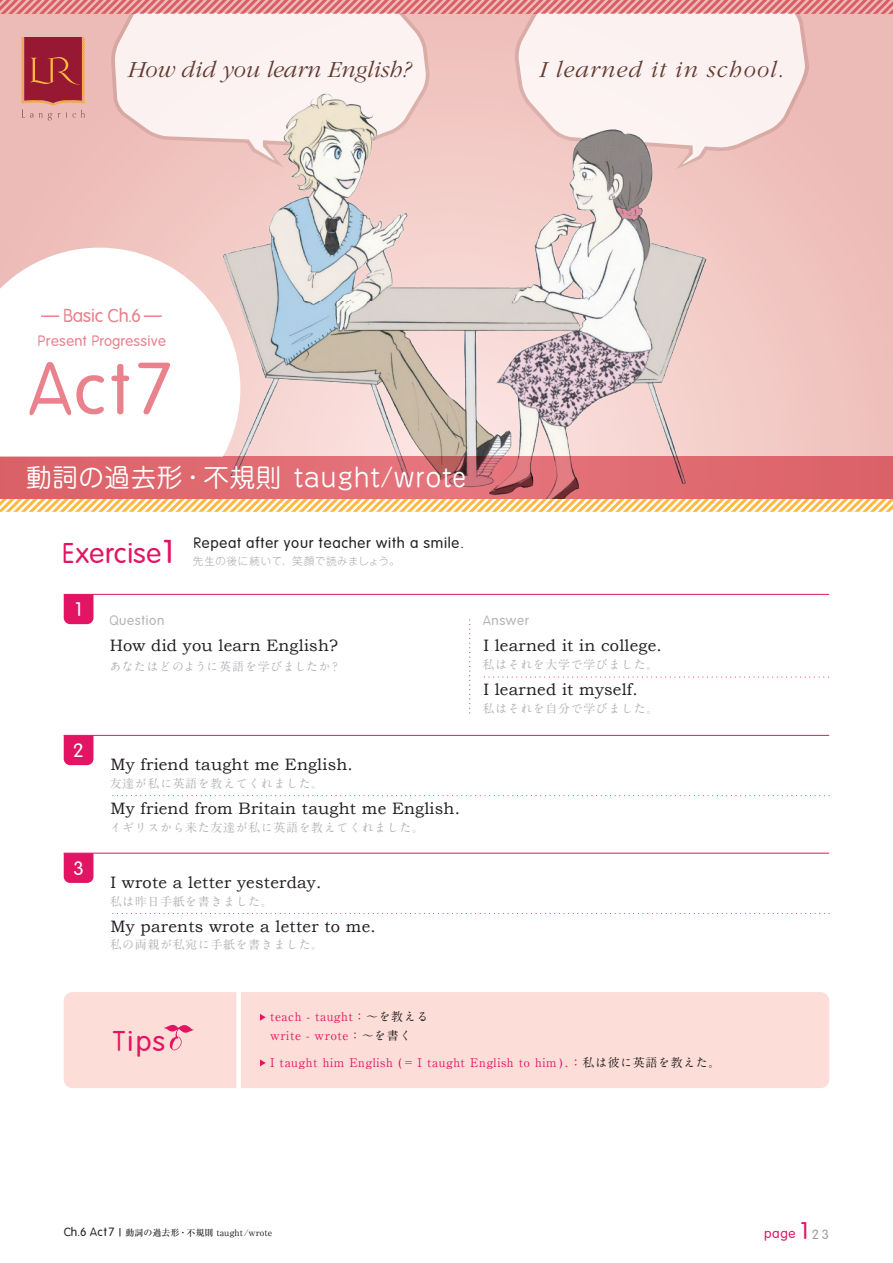
<style>
.page{position:relative;width:893px;height:1263px;background:#fff}
.page>*{position:absolute;margin:0;border:0;box-sizing:border-box;transform-origin:0 0}
.t1{font:72px "Vagabond";color:#e9828d}
.t2{font:28.5px "Vagabond";letter-spacing:.025em;color:#e31464}
.t3{font:25.5px "Jun 201 Pro";letter-spacing:.025em;color:#fff}
.t4{font:italic 300 24px "Garamond";color:#623a2f}
.t5{font:italic 300 24px "Garamond";letter-spacing:.05em;color:#623a2f}
.t6{font:19.5px "Vagabond";color:#fff}
.t7{font:18.75px "Vagabond";letter-spacing:-.005em;color:#e9828d}
.t8{font:16.5px "Bookman Old Style";letter-spacing:.015em;color:#231f20}
.t9{font:15px "Vagabond";letter-spacing:.05em;color:#231f20}
.t10{font:15px "Vagabond";letter-spacing:.025em;color:#e9828d}
.t11{font:13.5px "Vagabond";letter-spacing:.05em;color:#b2b3b7}
.t12{font:13.5px "Vagabond";color:#e31464}
.t13{font:700 12px "A1 Mincho Std";letter-spacing:.05em;color:#b2b3b7}
.t14{font:700 12px/19.5px "A1 Mincho Std";letter-spacing:.05em;color:#e31464}
.t15{font:300 10.5px "Jun 101 Pro";letter-spacing:.05em;color:#a8a9ad}
.t16{font:500 9px "Ryumin Pro";color:#231f20}
.s1{font-size:33px}
.s2{color:#231f20}
.s3{font-family:"Vagabond";font-weight:400;font-size:12px}
.s4{font-size:24px}
.s5{color:#9d9fa2}
</style>
<div class="page">
<div style="left:0;top:0;width:893px;height:499px;background:#f0c3be"></div>
<img style="left:240px;top:165px;width:482px;height:292px">
<svg style="left:0;top:0;width:893px;height:165px"></svg>
<svg style="left:64px;top:595px;width:29px;height:29px"></svg>
<svg style="left:0;top:457px;width:893px;height:42px;background:#da6970"></svg>
<svg style="left:0;top:248px;width:240px;height:209px;background:#fdf8f7"></svg>
<svg style="left:0;top:499px;width:893px;height:13px"></svg>
<svg style="left:64px;top:736px;width:29px;height:29px"></svg>
<hr style="left:64px;top:735px;width:765px;height:1px;background:#e31464">
<hr style="left:64px;top:853px;width:765px;height:1px;background:#e31464">
<svg style="left:64px;top:853px;width:29px;height:30px"></svg>
<svg style="left:484px;top:677px;width:345px;height:1px"></svg>
<svg style="left:469px;top:619px;width:1px;height:94px"></svg>
<svg style="left:112px;top:795px;width:717px;height:1px"></svg>
<svg style="left:112px;top:913px;width:717px;height:1px"></svg>
<hr style="left:64px;top:594px;width:765px;height:1px;background:#e31464">
<svg style="left:144px;top:315px;width:17px;height:2px"></svg>
<svg style="left:42px;top:315px;width:17px;height:2px"></svg>
<div style="left:64px;top:992px;width:765px;height:96px;background:#fcddd7;border-radius:9px"></div>
<div style="left:236px;top:992px;width:5px;height:96px;background:#fff"></div>
<svg style="left:164px;top:1024px;width:30px;height:26px"></svg>
<svg style="left:260px;top:1014px;width:6px;height:7px"></svg>
<svg style="left:260px;top:1059px;width:6px;height:7px"></svg>
<h3 class="t4" style="left:128px;top:57px;width:285px">How did you learn English?</h3>
<h3 class="t5" style="left:539px;top:57px;width:246px">I learned it in school.</h3>
<p class="t7" style="left:63px;top:303px;width:80px">Basic Ch.6</p>
<p class="t10" style="left:38px;top:331px;width:130px">Present Progressive</p>
<h1 class="t1" style="left:28px;top:343px;width:149px">Act7</h1>
<h3 class="t3" style="left:26px;top:457px;width:442px">動詞の過去形・不規則 taught/wrote</h3>
<p class="t9" style="left:193px;top:534px;width:272px">Repeat after your teacher with a smile.</p>
<h2 class="t2" style="left:62px;top:535px;width:117px">Exercise<span class="s1">1</span></h2>
<p class="t6" style="left:73px;top:597px;width:12px">1</p>
<p class="t15" style="left:193px;top:552px;width:208px">先生の後に続いて、笑顔で読みましょう。</p>
<p class="t11" style="left:109px;top:611px;width:57px">Question</p>
<p class="t11" style="left:483px;top:611px;width:48px">Answer</p>
<p class="t6" style="left:73px;top:738px;width:12px">2</p>
<p class="t6" style="left:74px;top:856px;width:12px">3</p>
<p class="t8" style="left:110px;top:635px;width:230px">How did you learn English?</p>
<p class="t13" style="left:109px;top:656px;width:233px">あなたはどのように英語を学びましたか？</p>
<p class="t8" style="left:111px;top:754px;width:244px">My friend taught me English.</p>
<p class="t8" style="left:111px;top:797px;width:351px">My friend from Britain taught me English.</p>
<p class="t13" style="left:110px;top:774px;width:215px">友達が私に英語を教えてくれました。</p>
<p class="t13" style="left:110px;top:817px;width:316px">イギリスから来た友達が私に英語を教えてくれました。</p>
<p class="t8" style="left:111px;top:872px;width:212px">I wrote a letter yesterday.</p>
<p class="t8" style="left:111px;top:915px;width:267px">My parents wrote a letter to me.</p>
<p class="t13" style="left:110px;top:891px;width:165px">私は昨日手紙を書きました。</p>
<p class="t13" style="left:110px;top:935px;width:215px">私の両親が私宛に手紙を書きました。</p>
<p class="t8" style="left:483px;top:635px;width:180px">I learned it in college.</p>
<p class="t8" style="left:483px;top:679px;width:156px">I learned it myself.</p>
<p class="t13" style="left:482px;top:655px;width:177px">私はそれを大学で学びました。</p>
<p class="t13" style="left:482px;top:698px;width:177px">私はそれを自分で学びました。</p>
<h2 class="t2" style="left:113px;top:1022px;width:53px">Tips</h2>
<p class="t14" style="left:270px;top:1005px;width:160px">teach - taught：<span class="s2">～を教える</span>write - wrote：<span class="s2">～を書く</span></p>
<p class="t14" style="left:270px;top:1051px;width:452px">I taught him English ( = I taught English to him ) . ：<span class="s2">私は彼に英語を教えた。</span></p>
<p class="t16" style="left:64px;top:1225px;width:210px"><span class="s3">Ch.6 Act7</span> 動詞の過去形・不規則 taught/wrote</p>
<p class="t12" style="left:764px;top:1225px;width:67px">page<span class="s4">1</span><span class="s5">2 3</span></p>
</div>
